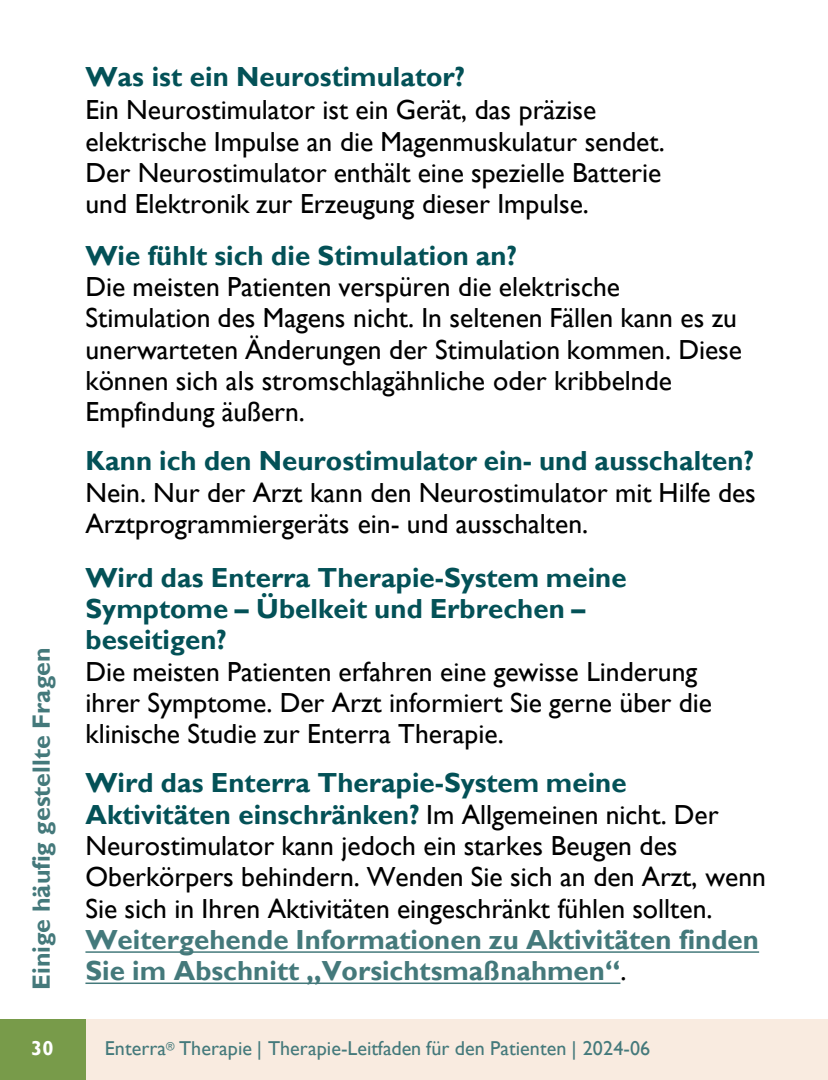
<style>
.page{position:relative;width:828px;height:1080px;background:#fff}
.page>*{position:absolute;margin:0;border:0;box-sizing:border-box;transform-origin:0 0}
.t1{font:27.5px/31.2px "Gill Sans";color:#000}
.t2{font:700 27.5px/31.2px "Gill Sans";color:#035157}
.t3{font:700 25px "Gill Sans";color:#44797b}
.t4{font:20px "Gill Sans";letter-spacing:.005em;color:#44797b}
.t5{font:700 20px "Gill Sans";color:#fff}
.s1{font-weight:700;color:#035157}
.s2{font-weight:700;color:#44797b}
</style>
<div class="page">
<div style="left:86px;top:1020px;width:741px;height:60px;background:#f9ebe0"></div>
<div style="left:0;top:1020px;width:86px;height:60px;background:#789b4a"></div>
<svg style="left:85px;top:951px;width:674px;height:2px"></svg>
<svg style="left:85px;top:983px;width:535px;height:1px"></svg>
<p class="t3" style="left:26px;top:990px;width:344px;rotate:-90deg">Einige häufig gestellte Fragen</p>
<p class="t5" style="left:31px;top:1036px;width:24px">30</p>
<p class="t2" style="left:85px;top:61px;width:381px">Was ist ein Neurostimulator?</p>
<p class="t1" style="left:85px;top:95px;width:580px">Ein Neurostimulator ist ein Gerät, das präzise elektrische Impulse an die Magenmuskulatur sendet.<br>Der Neurostimulator enthält eine spezielle Batterie und Elektronik zur Erzeugung dieser Impulse.</p>
<p class="t2" style="left:85px;top:240px;width:433px">Wie fühlt sich die Stimulation an?</p>
<p class="t1" style="left:85px;top:272px;width:658px">Die meisten Patienten verspüren die elektrische Stimulation des Magens nicht. In seltenen Fällen kann es zu unerwarteten Änderungen der Stimulation kommen. Diese können sich als stromschlagähnliche oder kribbelnde Empfindung äußern.</p>
<p class="t1" style="left:85px;top:446px;width:672px;text-align:justify"><span class="s1">Kann ich den Neurostimulator ein- und ausschalten?<br></span>Nein. Nur der Arzt kann den Neurostimulator mit Hilfe des Arztprogrammiergeräts ein- und ausschalten.</p>
<p class="t2" style="left:85px;top:563px;width:542px">Wird das Enterra Therapie-System meine<br>Symptome – Übelkeit und Erbrechen – beseitigen?</p>
<p class="t1" style="left:85px;top:656px;width:628px">Die meisten Patienten erfahren eine gewisse Linderung ihrer Symptome. Der Arzt informiert Sie gerne über die klinische Studie zur Enterra Therapie.</p>
<p class="t1" style="left:85px;top:768px;width:682px"><span class="s1">Wird das Enterra Therapie-System meine Aktivitäten einschränken?</span> Im Allgemeinen nicht. Der Neurostimulator kann jedoch ein starkes Beugen des Oberkörpers behindern. Wenden Sie sich an den Arzt, wenn Sie sich in Ihren Aktivitäten eingeschränkt fühlen sollten.<br><span class="s2">Weitergehende Informationen zu Aktivitäten finden Sie im Abschnitt „Vorsichtsmaßnahmen“</span>.</p>
<p class="t4" style="left:105px;top:1037px;width:546px">Enterra<sup>®</sup> Therapie | Therapie-Leitfaden für den Patienten | 2024-06</p>
</div>
